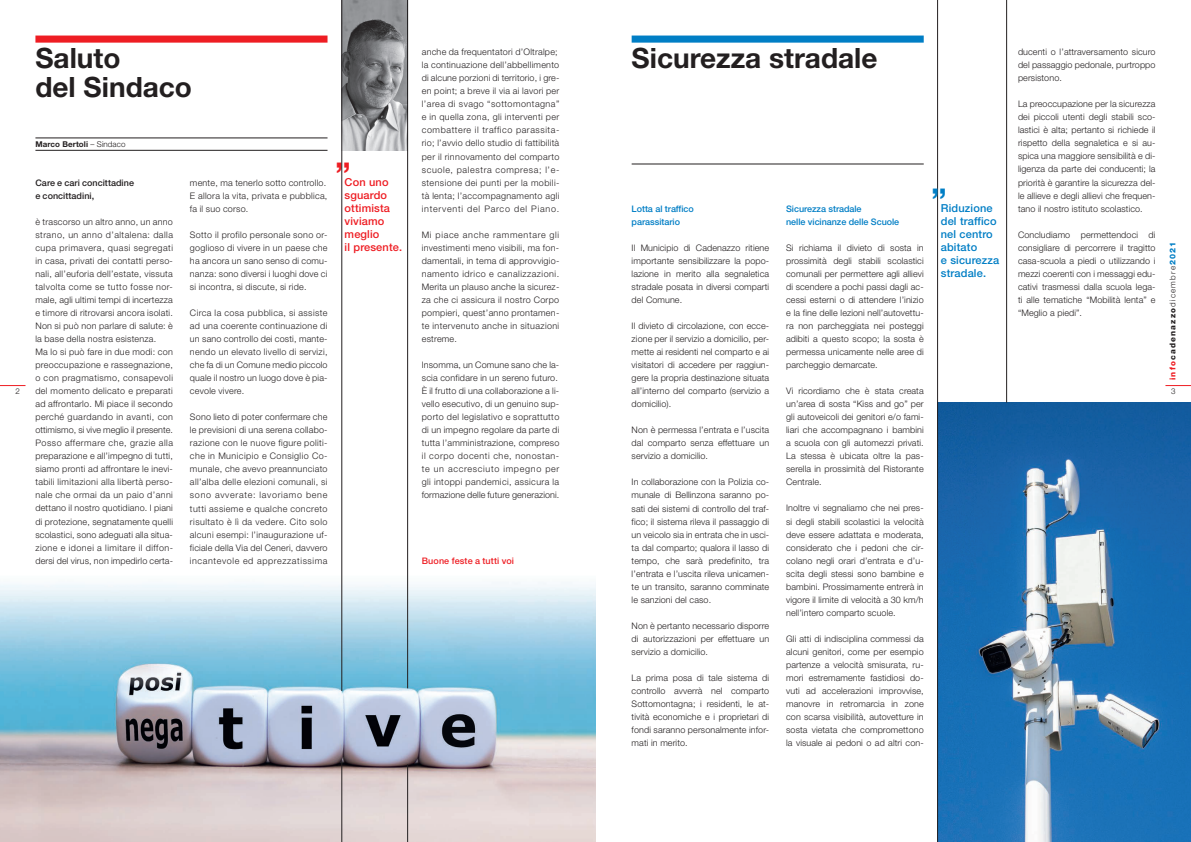
<style>
.page{position:relative;width:1191px;height:842px;background:#fff}
.page>*{position:absolute;margin:0;border:0;box-sizing:border-box;transform-origin:0 0}
.t1{font:500 37px "Helvetica Neue";color:#ee1d23}
.t2{font:500 37px "Helvetica Neue";color:#007ec5}
.t3{font:700 28px/29.1px "Helvetica Neue";color:#231f20}
.t4{font:500 11px/13px "Helvetica Neue";letter-spacing:.015em;color:#007ec5}
.t5{font:500 11px/13px "Helvetica Neue";letter-spacing:.015em;color:#ee1d23}
.t6{font:300 9px/13px "Helvetica Neue";letter-spacing:.025em;color:#231f20;text-align:justify}
.t7{font:500 9px/13px "Helvetica Neue";letter-spacing:-.005em;color:#007ec5}
.t8{font:500 9px/13px "Helvetica Neue";letter-spacing:.005em;color:#231f20}
.t9{font:500 9px "Helvetica Neue";letter-spacing:.015em;color:#ee1d23}
.t10{font:800 8px "Helvetica Neue";letter-spacing:.15em;color:#231f20}
.t11{font:700 8px "Helvetica Neue";letter-spacing:.01em;color:#231f20}
.t12{font:300 8px "Helvetica Neue";color:#231f20}
.s1{font-weight:300}
.s2{color:#ee1d23}
.s3{color:#007ec5}
</style>
<div class="page">
<img style="left:938px;top:403px;width:253px;height:439px">
<img style="left:0;top:519px;width:595px;height:323px">
<hr style="left:407px;top:0;width:1px;height:688px;background:#231f20">
<img style="left:343px;top:0;width:65px;height:150px">
<hr style="left:342px;top:0;width:1px;height:691px;background:#231f20">
<hr style="left:1006px;top:0;width:1px;height:403px;background:#231f20">
<hr style="left:937px;top:0;width:1px;height:842px;background:#231f20">
<hr style="left:342px;top:760px;width:1px;height:82px;background:#231f20">
<hr style="left:407px;top:764px;width:1px;height:78px;background:#231f20">
<div style="left:35px;top:36px;width:292px;height:7px;background:#ee1d23"></div>
<hr style="left:35px;top:138px;width:292px;height:1px;background:#231f20">
<hr style="left:35px;top:150px;width:292px;height:1px;background:#231f20">
<svg style="left:0;top:385px;width:26px;height:1px"></svg>
<svg style="left:1165px;top:385px;width:26px;height:1px"></svg>
<div style="left:631px;top:36px;width:292px;height:7px;background:#007ec5"></div>
<hr style="left:631px;top:164px;width:292px;height:1px;background:#231f20">
<h2 class="t3" style="left:35px;top:43px;width:158px">Saluto<br>del Sindaco</h2>
<h2 class="t3" style="left:631px;top:43px;width:247px">Sicurezza stradale</h2>
<p class="t6" style="left:422px;top:45px;width:139px;text-align:left">anche da frequentatori d’Oltralpe; la continuazione dell’abbellimento di alcune porzioni di territorio, i gre&shy;en point; a breve il via ai lavori per l’area di svago “sottomontagna” e in quella zona, gli interventi per combattere il traffico parassita&shy;rio; l’avvio dello studio di fattibilità per il rinnovamento del comparto scuole, palestra compresa; l’e&shy;stensione dei punti per la mobili&shy;tà lenta; l’accompagnamento agli interventi del Parco del Piano.</p>
<p class="t6" style="left:422px;top:228px;width:139px">Mi piace anche rammentare gli investimenti meno visibili, ma fon&shy;damentali, in tema di approvvigio&shy;namento idrico e canalizzazioni.<br>Merita un plauso anche la sicurez&shy;za che ci assicura il nostro Corpo pompieri, quest’anno prontamen&shy;te intervenuto anche in situazioni estreme.</p>
<p class="t6" style="left:422px;top:358px;width:139px;text-align:left">Insomma, un Comune sano che la&shy;scia confidare in un sereno futuro.<br>È il frutto di una collaborazione a li&shy;vello esecutivo, di un genuino sup&shy;porto del legislativo e soprattutto di un impegno regolare da parte di tutta l’amministrazione, compreso il corpo docenti che, nonostan&shy;te un accresciuto impegno per gli intoppi pandemici, assicura la formazione delle future generazioni.</p>
<p class="t6" style="left:1018px;top:45px;width:139px">ducenti o l’attraversamento sicuro del passaggio pedonale, purtroppo persistono.</p>
<p class="t6" style="left:1018px;top:97px;width:139px">La preoccupazione per la sicurezza dei piccoli utenti degli stabili sco&shy;lastici è alta; pertanto si richiede il rispetto della segnaletica e si au&shy;spica una maggiore sensibilità e di&shy;ligenza da parte dei conducenti; la priorità è garantire la sicurezza del&shy;le allieve e degli allievi che frequen&shy;tano il nostro istituto scolastico.</p>
<p class="t6" style="left:1018px;top:228px;width:139px">Concludiamo permettendoci di consigliare di percorrere il tragitto casa-scuola a piedi o utilizzando i mezzi coerenti con i messaggi edu&shy;cativi trasmessi dalla scuola lega&shy;ti alle tematiche “Mobilità lenta” e “Meglio a piedi”.</p>
<p class="t11" style="left:35px;top:139px;width:92px">Marco Bertoli <span class="s1">– Sindaco</span></p>
<p class="t8" style="left:35px;top:176px;width:100px">Care e cari concittadine e concittadini,</p>
<p class="t6" style="left:35px;top:215px;width:139px;text-align:left">è trascorso un altro anno, un anno strano, un anno d’altalena: dalla cupa primavera, quasi segregati in casa, privati dei contatti perso&shy;nali, all’euforia dell’estate, vissuta talvolta come se tutto fosse nor&shy;male, agli ultimi tempi di incertezza e timore di ritrovarsi ancora isolati.<br>Non si può non parlare di salute: è la base della nostra esistenza.<br>Ma lo si può fare in due modi: con preoccupazione e rassegnazione, o con pragmatismo, consapevoli del momento delicato e preparati ad affrontarlo. Mi piace il secondo perché guardando in avanti, con ottimismo, si vive meglio il presente.<br>Posso affermare che, grazie alla preparazione e all’impegno di tutti, siamo pronti ad affrontare le inevi&shy;tabili limitazioni alla libertà perso&shy;nale che ormai da un paio d’anni dettano il nostro quotidiano. I piani di protezione, segnatamente quelli scolastici, sono adeguati alla situa&shy;zione e idonei a limitare il diffon&shy;dersi del virus, non impedirlo certa-</p>
<h1 class="t1" style="left:335px;top:153px;width:18px">”</h1>
<p class="t5" style="left:345px;top:175px;width:59px">Con uno sguardo ottimista viviamo meglio<br>il presente.</p>
<p class="t6" style="left:190px;top:176px;width:139px;text-align:left">mente, ma tenerlo sotto controllo.<br>E allora la vita, privata e pubblica, fa il suo corso.</p>
<p class="t6" style="left:190px;top:228px;width:139px">Sotto il profilo personale sono or&shy;goglioso di vivere in un paese che ha ancora un sano senso di comu&shy;nanza: sono diversi i luoghi dove ci si incontra, si discute, si ride.</p>
<p class="t6" style="left:190px;top:306px;width:139px">Circa la cosa pubblica, si assiste ad una coerente continuazione di un sano controllo dei costi, mante&shy;nendo un elevato livello di servizi, che fa di un Comune medio piccolo quale il nostro un luogo dove è pia&shy;cevole vivere.</p>
<p class="t6" style="left:190px;top:410px;width:139px">Sono lieto di poter confermare che le previsioni di una serena collabo&shy;razione con le nuove figure politi&shy;che in Municipio e Consiglio Co&shy;munale, che avevo preannunciato all’alba delle elezioni comunali, si sono avverate: lavoriamo bene tutti assieme e qualche concreto risultato è lì da vedere. Cito solo alcuni esempi: l’inaugurazione uf&shy;ficiale della Via del Ceneri, davvero incantevole ed apprezzatissima</p>
<h1 class="t2" style="left:931px;top:179px;width:18px">”</h1>
<p class="t4" style="left:940px;top:201px;width:60px">Riduzione del traffico nel centro abitato<br>e sicurezza stradale.</p>
<p class="t7" style="left:786px;top:202px;width:115px">Sicurezza stradale<br>nelle vicinanze delle Scuole</p>
<p class="t6" style="left:786px;top:241px;width:139px">Si richiama il divieto di sosta in prossimità degli stabili scolastici comunali per permettere agli allievi di scendere a pochi passi dagli ac&shy;cessi esterni o di attendere l’inizio e la fine delle lezioni nell’autovettu&shy;ra non parcheggiata nei posteggi adibiti a questo scopo; la sosta è permessa unicamente nelle aree di parcheggio demarcate.</p>
<p class="t6" style="left:786px;top:384px;width:139px">Vi ricordiamo che è stata creata un’area di sosta “Kiss and go” per gli autoveicoli dei genitori e/o fami&shy;liari che accompagnano i bambini a scuola con gli automezzi privati.<br>La stessa è ubicata oltre la pas&shy;serella in prossimità del Ristorante Centrale.</p>
<p class="t6" style="left:786px;top:502px;width:139px">Inoltre vi segnaliamo che nei pres&shy;si degli stabili scolastici la velocità deve essere adattata e moderata, considerato che i pedoni che cir&shy;colano negli orari d’entrata e d’u&shy;scita degli stessi sono bambine e bambini. Prossimamente entrerà in vigore il limite di velocità a 30 km/h nell’intero comparto scuole.</p>
<p class="t6" style="left:786px;top:632px;width:139px">Gli atti di indisciplina commessi da alcuni genitori, come per esempio partenze a velocità smisurata, ru&shy;mori estremamente fastidiosi do&shy;vuti ad accelerazioni improvvise, manovre in retromarcia in zone con scarsa visibilità, autovetture in sosta vietata che compromettono la visuale ai pedoni o ad altri con-</p>
<p class="t7" style="left:631px;top:202px;width:64px">Lotta al traffico parassitario</p>
<p class="t6" style="left:631px;top:241px;width:139px">Il Municipio di Cadenazzo ritiene importante sensibilizzare la popo&shy;lazione in merito alla segnaletica stradale posata in diversi comparti del Comune.</p>
<p class="t6" style="left:631px;top:319px;width:139px">Il divieto di circolazione, con ecce&shy;zione per il servizio a domicilio, per&shy;mette ai residenti nel comparto e ai visitatori di accedere per raggiun&shy;gere la propria destinazione situata all’interno del comparto (servizio a domicilio).</p>
<p class="t6" style="left:631px;top:423px;width:139px">Non è permessa l’entrata e l’uscita dal comparto senza effettuare un servizio a domicilio.</p>
<p class="t6" style="left:631px;top:475px;width:139px">In collaborazione con la Polizia co&shy;munale di Bellinzona saranno po&shy;sati dei sistemi di controllo del traf&shy;fico; il sistema rileva il passaggio di un veicolo sia in entrata che in usci&shy;ta dal comparto; qualora il lasso di tempo, che sarà predefinito, tra l’entrata e l’uscita rileva unicamen&shy;te un transito, saranno comminate le sanzioni del caso.</p>
<p class="t6" style="left:631px;top:619px;width:139px">Non è pertanto necessario disporre di autorizzazioni per effettuare un servizio a domicilio.</p>
<p class="t6" style="left:631px;top:671px;width:139px">La prima posa di tale sistema di controllo avverrà nel comparto Sottomontagna; i residenti, le at&shy;tività economiche e i proprietari di fondi saranno personalmente infor&shy;mati in merito.</p>
<p class="t10" style="left:1168px;top:380px;width:140px;rotate:-90deg"><span class="s2">info</span>cadenazzo<span class="s1">dicembre</span><span class="s3">2021</span></p>
<p class="t12" style="left:15px;top:386px;width:6px">2</p>
<p class="t12" style="left:1171px;top:386px;width:6px">3</p>
<p class="t9" style="left:422px;top:555px;width:94px">Buone feste a tutti voi</p>
</div>
